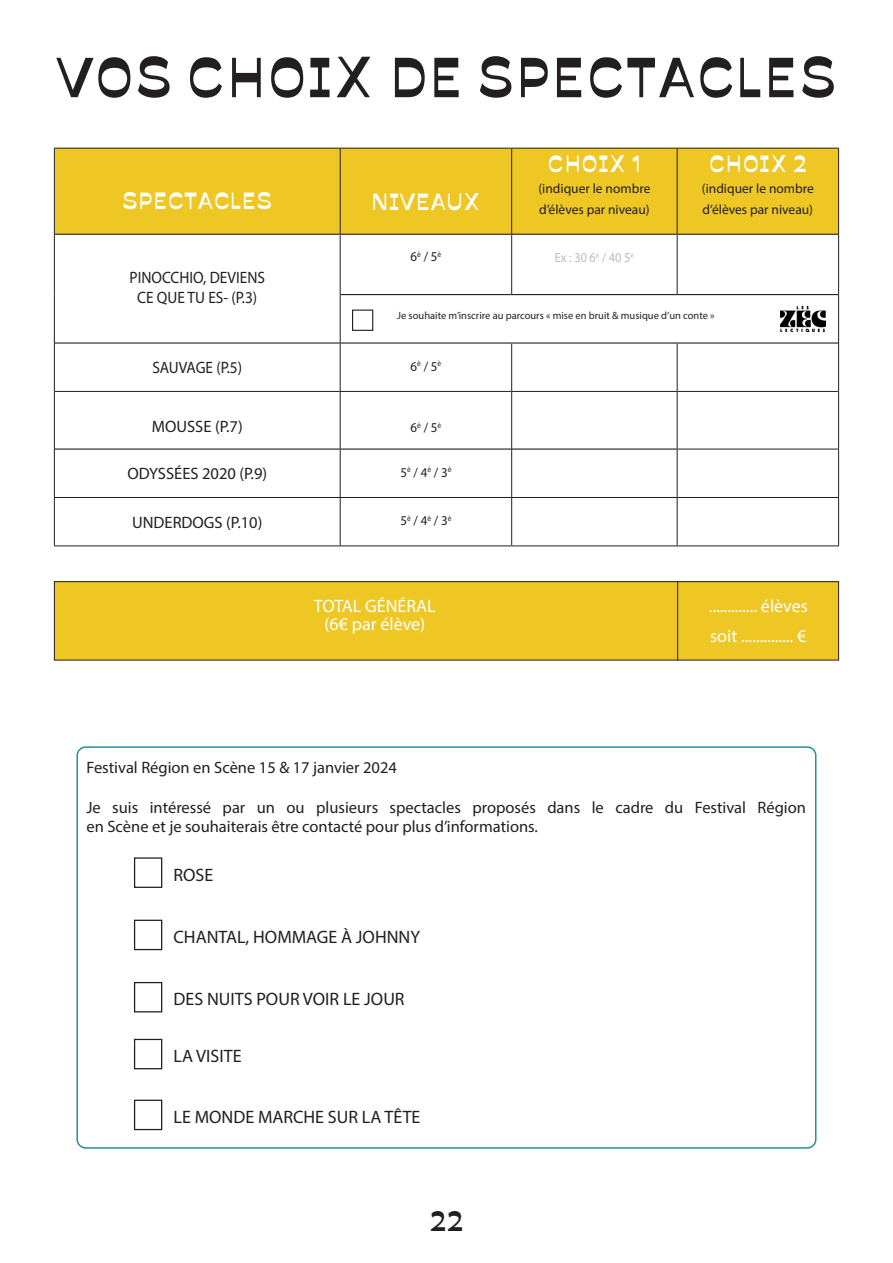
<style>
.page{position:relative;width:893px;height:1263px;background:#fff}
.page>*{position:absolute;margin:0;border:0;box-sizing:border-box;transform-origin:0 0}
.t1{font:54px "Savate";color:#231f20}
.t2{font:27px "Savate";color:#231f20}
.t3{font:22.5px "Savate";color:#fff}
.t4{font:18px "Myriad Pro";color:#231f20}
.t5{font:18px "Myriad Pro";color:#fff}
.t6{font:16.5px/19.8px "Myriad Pro";color:#231f20}
.t7{font:16.5px/19.8px "Myriad Pro";color:#231f20;text-align:center;scale:.93 1}
.t8{font:13.5px/21px "Myriad Pro";color:#231f20}
.t9{font:13.5px "Myriad Pro";color:#231f20;scale:.96 1}
.t10{font:13.5px "Myriad Pro";color:#b8bec1;scale:.91 1}
.t11{font:10.5px "Myriad Pro";color:#231f20}
</style>
<div class="page">
<div style="left:55px;top:149px;width:783px;height:85px;background:#eec725"></div>
<hr style="left:677px;top:449px;width:162px;height:1px;background:#231f20">
<hr style="left:54px;top:497px;width:286px;height:1px;background:#231f20">
<hr style="left:340px;top:497px;width:172px;height:1px;background:#231f20">
<hr style="left:512px;top:497px;width:165px;height:1px;background:#231f20">
<hr style="left:677px;top:497px;width:162px;height:1px;background:#231f20">
<hr style="left:54px;top:545px;width:286px;height:1px;background:#231f20">
<hr style="left:340px;top:545px;width:172px;height:1px;background:#231f20">
<hr style="left:512px;top:545px;width:165px;height:1px;background:#231f20">
<hr style="left:677px;top:545px;width:162px;height:1px;background:#231f20">
<hr style="left:55px;top:449px;width:285px;height:1px;background:#000">
<hr style="left:341px;top:449px;width:170px;height:1px;background:#000">
<hr style="left:512px;top:449px;width:165px;height:1px;background:#000">
<hr style="left:55px;top:391px;width:285px;height:1px;background:#231f20">
<hr style="left:677px;top:391px;width:161px;height:1px;background:#231f20">
<hr style="left:340px;top:391px;width:172px;height:1px;background:#231f20">
<hr style="left:512px;top:391px;width:165px;height:1px;background:#231f20">
<hr style="left:55px;top:234px;width:285px;height:1px;background:#231f20">
<hr style="left:341px;top:234px;width:170px;height:1px;background:#231f20">
<hr style="left:512px;top:234px;width:165px;height:1px;background:#231f20">
<hr style="left:677px;top:234px;width:161px;height:1px;background:#231f20">
<hr style="left:341px;top:294px;width:171px;height:1px;background:#231f20">
<hr style="left:512px;top:294px;width:165px;height:1px;background:#231f20">
<hr style="left:677px;top:294px;width:161px;height:1px;background:#231f20">
<hr style="left:55px;top:342px;width:285px;height:2px;background:#231f20">
<hr style="left:341px;top:342px;width:171px;height:2px;background:#231f20">
<hr style="left:512px;top:342px;width:165px;height:2px;background:#231f20">
<hr style="left:677px;top:342px;width:161px;height:2px;background:#231f20">
<hr style="left:54px;top:148px;width:286px;height:1px;background:#231f20">
<hr style="left:54px;top:149px;width:1px;height:85px;background:#231f20">
<hr style="left:340px;top:148px;width:172px;height:1px;background:#231f20">
<hr style="left:340px;top:149px;width:1px;height:85px;background:#231f20">
<hr style="left:512px;top:148px;width:165px;height:1px;background:#231f20">
<hr style="left:511px;top:149px;width:1px;height:85px;background:#231f20">
<hr style="left:677px;top:148px;width:162px;height:1px;background:#231f20">
<hr style="left:677px;top:149px;width:1px;height:85px;background:#231f20">
<hr style="left:838px;top:149px;width:1px;height:85px;background:#231f20">
<hr style="left:54px;top:234px;width:1px;height:61px;background:#231f20">
<hr style="left:340px;top:234px;width:1px;height:61px;background:#231f20">
<hr style="left:511px;top:234px;width:1px;height:60px;background:#231f20">
<hr style="left:677px;top:234px;width:1px;height:60px;background:#231f20">
<hr style="left:838px;top:234px;width:1px;height:61px;background:#231f20">
<hr style="left:54px;top:295px;width:1px;height:48px;background:#231f20">
<hr style="left:340px;top:295px;width:1px;height:48px;background:#231f20">
<hr style="left:838px;top:295px;width:1px;height:48px;background:#231f20">
<hr style="left:54px;top:343px;width:1px;height:48px;background:#231f20">
<hr style="left:340px;top:343px;width:1px;height:48px;background:#231f20">
<hr style="left:511px;top:344px;width:1px;height:47px;background:#231f20">
<hr style="left:677px;top:344px;width:1px;height:47px;background:#231f20">
<hr style="left:838px;top:343px;width:1px;height:48px;background:#231f20">
<hr style="left:54px;top:391px;width:1px;height:58px;background:#231f20">
<hr style="left:340px;top:392px;width:1px;height:57px;background:#231f20">
<hr style="left:511px;top:392px;width:1px;height:57px;background:#231f20">
<hr style="left:677px;top:392px;width:1px;height:57px;background:#231f20">
<hr style="left:838px;top:391px;width:1px;height:58px;background:#231f20">
<hr style="left:54px;top:449px;width:1px;height:48px;background:#231f20">
<hr style="left:340px;top:449px;width:1px;height:48px;background:#231f20">
<hr style="left:511px;top:449px;width:1px;height:48px;background:#231f20">
<hr style="left:677px;top:449px;width:1px;height:48px;background:#231f20">
<hr style="left:838px;top:449px;width:1px;height:48px;background:#231f20">
<hr style="left:54px;top:498px;width:1px;height:47px;background:#231f20">
<hr style="left:340px;top:498px;width:1px;height:47px;background:#231f20">
<hr style="left:511px;top:498px;width:1px;height:47px;background:#231f20">
<hr style="left:677px;top:498px;width:1px;height:47px;background:#231f20">
<hr style="left:838px;top:498px;width:1px;height:47px;background:#231f20">
<div style="left:54px;top:582px;width:785px;height:78px;background:#eec725"></div>
<div style="left:54px;top:581px;width:785px;height:79px;border:1px solid #231f20"></div>
<hr style="left:677px;top:581px;width:1px;height:79px;background:#231f20">
<div style="left:76px;top:746px;width:740px;height:403px;border:2px solid #259197;border-radius:9px"></div>
<div style="left:134px;top:1100px;width:28px;height:30px;border:1px solid #231f20"></div>
<div style="left:134px;top:1039px;width:28px;height:30px;border:1px solid #231f20"></div>
<div style="left:134px;top:857px;width:28px;height:31px;border:1px solid #231f20"></div>
<div style="left:134px;top:920px;width:28px;height:30px;border:1px solid #231f20"></div>
<div style="left:134px;top:982px;width:28px;height:30px;border:1px solid #231f20"></div>
<div style="left:352px;top:310px;width:21px;height:21px;border:1px solid #231f20"></div>
<img style="left:780px;top:305px;width:46px;height:28px">
<p class="t1" style="left:55px;top:37px;width:784px">VOS CHOIX DE SPECTACLES</p>
<p class="t3" style="left:122px;top:184px;width:152px">SPECTACLES</p>
<p class="t3" style="left:371px;top:185px;width:111px">NIVEAUX</p>
<p class="t3" style="left:548px;top:147px;width:95px">CHOIX 1</p>
<p class="t8" style="left:538px;top:178px;width:114px">(indiquer le nombre d’élèves par niveau)</p>
<p class="t7" style="left:130px;top:268px;width:147px">PINOCCHIO, DEVIENS<br>CE QUE TU ES- (P.3)</p>
<p class="t9" style="left:411px;top:248px;width:34px">6<sup>è</sup> / 5<sup>è</sup></p>
<p class="t10" style="left:555px;top:249px;width:88px">Ex : 30 6<sup>è</sup> / 40 5<sup>è</sup></p>
<p class="t3" style="left:709px;top:147px;width:100px">CHOIX 2</p>
<p class="t8" style="left:702px;top:178px;width:114px">(indiquer le nombre d’élèves par niveau)</p>
<p class="t11" style="left:397px;top:309px;width:319px">Je souhaite m’inscrire au parcours « mise en bruit &amp; musique d’un conte »</p>
<p class="t7" style="left:152px;top:357px;width:98px">SAUVAGE (P.5)</p>
<p class="t9" style="left:411px;top:358px;width:34px">6<sup>è</sup> / 5<sup>è</sup></p>
<p class="t6" style="left:152px;top:416px;width:92px">MOUSSE (P.7)</p>
<p class="t9" style="left:411px;top:419px;width:34px">6<sup>è</sup> / 5<sup>è</sup></p>
<p class="t6" style="left:127px;top:464px;width:141px">ODYSSÉES 2020 (P.9)</p>
<p class="t9" style="left:400px;top:464px;width:55px">5<sup>è</sup> / 4<sup>è</sup> / 3<sup>è</sup></p>
<p class="t6" style="left:132px;top:512px;width:132px">UNDERDOGS (P.10)</p>
<p class="t9" style="left:400px;top:512px;width:55px">5<sup>è</sup> / 4<sup>è</sup> / 3<sup>è</sup></p>
<p class="t5" style="left:314px;top:595px;width:123px">TOTAL GÉNÉRAL</p>
<p class="t5" style="left:324px;top:613px;width:102px">(6€ par élève)</p>
<p class="t5" style="left:709px;top:595px;width:101px">............. élèves</p>
<p class="t5" style="left:710px;top:625px;width:98px">soit .............. €</p>
<p class="t6" style="left:86px;top:757px;width:312px">Festival Région en Scène 15 &amp; 17 janvier 2024</p>
<p class="t6" style="left:86px;top:797px;width:721px">Je suis intéressé par un ou plusieurs spectacles proposés dans le cadre du Festival Région en Scène et je souhaiterais être contacté pour plus d’informations.</p>
<p class="t4" style="left:173px;top:863px;width:41px">ROSE</p>
<p class="t4" style="left:173px;top:926px;width:248px">CHANTAL, HOMMAGE À JOHNNY</p>
<p class="t4" style="left:173px;top:988px;width:233px">DES NUITS POUR VOIR LE JOUR</p>
<p class="t4" style="left:173px;top:1045px;width:70px">LA VISITE</p>
<p class="t4" style="left:173px;top:1106px;width:248px">LE MONDE MARCHE SUR LA TÊTE</p>
<p class="t2" style="left:429px;top:1200px;width:36px">22</p>
</div>
